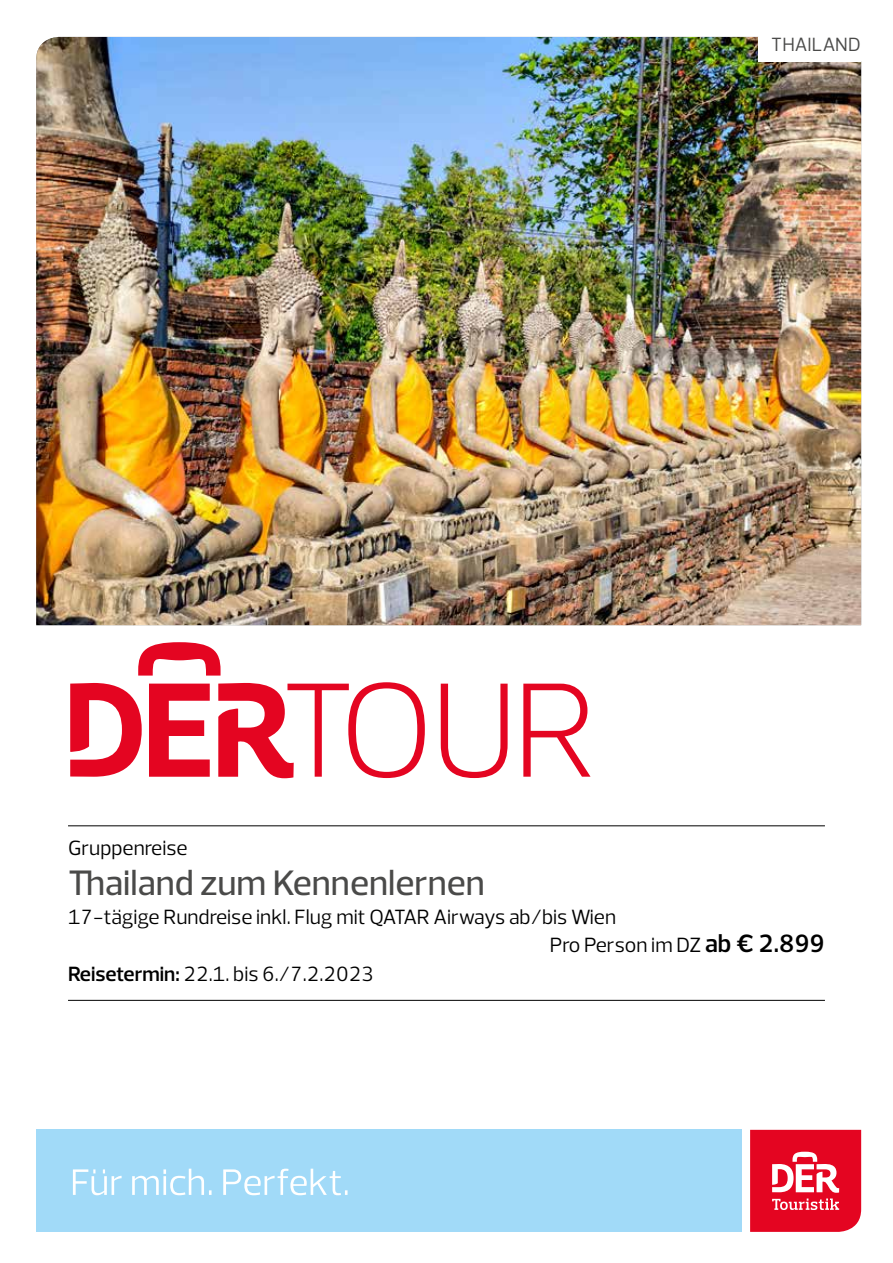
<style>
.page{position:relative;width:893px;height:1263px;background:#fff}
.page>*{position:absolute;margin:0;border:0;box-sizing:border-box;transform-origin:0 0}
.t1{font:500 36px "Prelo";color:#4a4a49}
.t2{font:21px "Prelo";color:#000}
.t3{font:19.5px "Prelo";letter-spacing:.015em;color:#4a4a49}
.s1{font-weight:600;font-size:25.5px}
.s2{font-weight:600}
</style>
<div class="page">
<svg style="left:750px;top:1130px;width:111px;height:102px;background:#e72941"></svg>
<div style="left:36px;top:1130px;width:706px;height:102px;background:#a1daf8"></div>
<svg style="left:73px;top:1169px;width:275px;height:26px"></svg>
<img style="left:36px;top:37px;width:825px;height:588px">
<div style="left:758px;top:32px;width:105px;height:30px;background:#fff"></div>
<svg style="left:70px;top:683px;width:72px;height:94px"></svg>
<svg style="left:138px;top:642px;width:83px;height:34px"></svg>
<svg style="left:149px;top:684px;width:61px;height:93px"></svg>
<svg style="left:218px;top:682px;width:207px;height:96px"></svg>
<svg style="left:441px;top:684px;width:67px;height:94px"></svg>
<svg style="left:523px;top:684px;width:67px;height:93px"></svg>
<hr style="left:68px;top:825px;width:757px;height:1px;background:#000">
<hr style="left:68px;top:1000px;width:757px;height:1px;background:#000">
<p class="t3" style="left:771px;top:33px;width:91px">THAILAND</p>
<p class="t2" style="left:68px;top:835px;width:121px">Gruppenreise</p>
<h1 class="t1" style="left:68px;top:861px;width:418px">Thailand zum Kennenlernen</h1>
<p class="t2" style="left:68px;top:904px;width:550px">17-tägige Rundreise inkl. Flug mit QATAR Airways ab/bis Wien</p>
<p class="t2" style="left:550px;top:932px;width:277px">Pro Person im DZ <span class="s1">ab € 2.899</span></p>
<p class="t2" style="left:68px;top:961px;width:307px"><span class="s2">Reisetermin:</span> 22.1. bis 6./7.2.2023</p>
</div>
